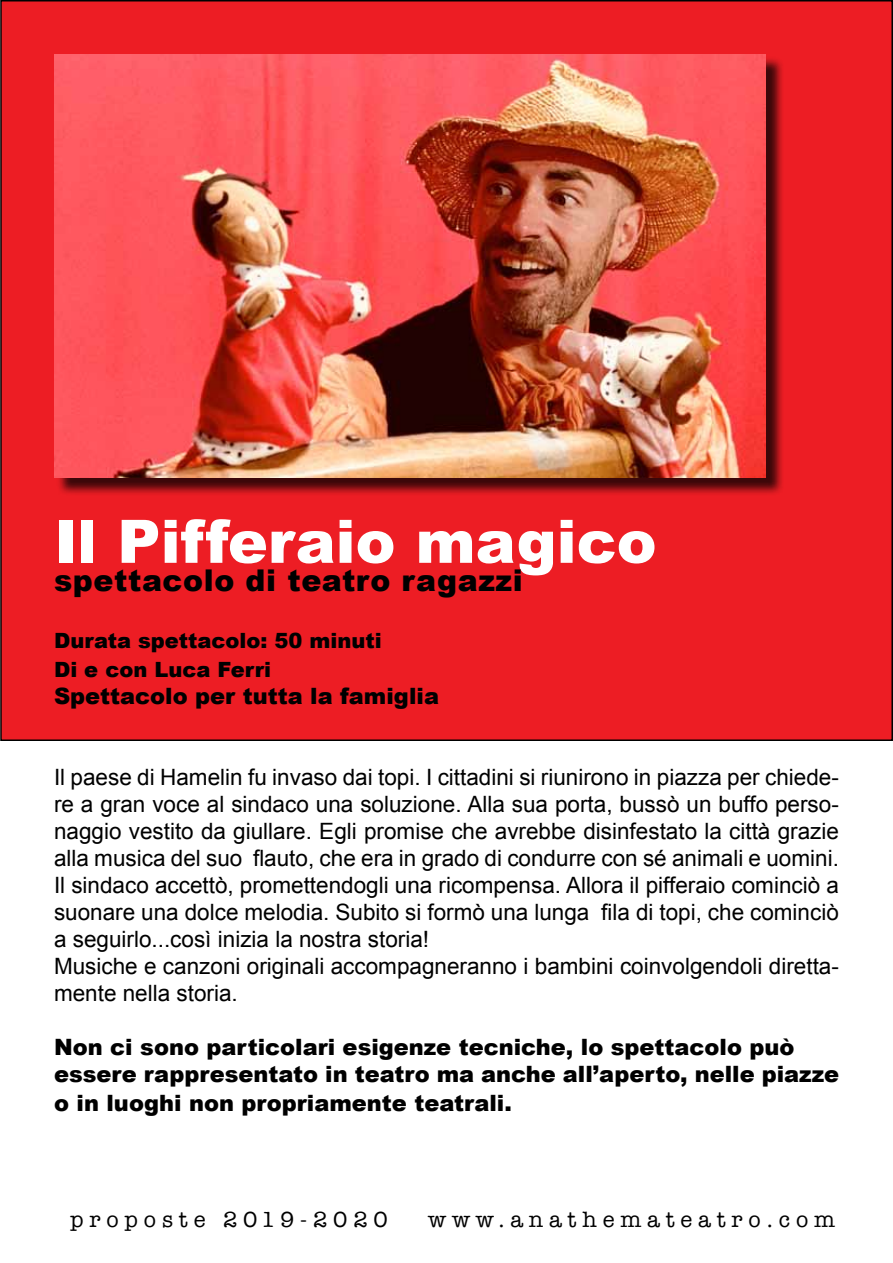
<style>
.page{position:relative;width:893px;height:1263px;background:#fff}
.page>*{position:absolute;margin:0;border:0;box-sizing:border-box;transform-origin:0 0}
.t1{font:900 60px "Arial";color:#fff}
.t2{font:900 30px "Arial";letter-spacing:.02em;color:#000}
.t3{font:22.5px/27px "Arial";color:#000}
.t4{font:900 22.5px/27.9px "Arial";color:#000}
.t5{font:22.5px "American Typewriter";letter-spacing:.26em;color:#000}
.t6{font:900 21px/28.8px "Arial";color:#000}
</style>
<div class="page">
<div style="left:1px;top:1px;width:891px;height:739px;background:#ed1d24"></div>
<div style="left:56px;top:56px;width:728px;height:440px;background:#000;opacity:.75"></div>
<img style="left:54px;top:54px;width:711px;height:423px">
<h1 class="t1" style="left:54px;top:498px;width:604px">Il Pifferaio magico</h1>
<h2 class="t2" style="left:54px;top:559px;width:470px">spettacolo di teatro ragazzi</h2>
<p class="t6" style="left:54px;top:625px;width:329px">Durata spettacolo: 50 minuti<br>Di e con Luca Ferri</p>
<p class="t4" style="left:54px;top:681px;width:387px">Spettacolo per tutta la famiglia</p>
<p class="t3" style="left:54px;top:764px;width:786px">Il paese di Hamelin fu invaso dai topi. I cittadini si riunirono in piazza per chiede&shy;re a gran voce al sindaco una soluzione. Alla sua porta, bussò un buffo perso&shy;naggio vestito da giullare. Egli promise che avrebbe disinfestato la città grazie alla musica del suo flauto, che era in grado di condurre con sé animali e uomini.<br>Il sindaco accettò, promettendogli una ricompensa. Allora il pifferaio cominciò a suonare una dolce melodia. Subito si formò una lunga fila di topi, che cominciò a seguirlo...così inizia la nostra storia!<br>Musiche e canzoni originali accompagneranno i bambini coinvolgendoli diretta&shy;mente nella storia.</p>
<p class="t4" style="left:54px;top:1032px;width:787px">Non ci sono particolari esigenze tecniche, lo spettacolo può essere rappresentato in teatro ma anche all’aperto, nelle piazze o in luoghi non propriamente teatrali.</p>
<p class="t5" style="left:70px;top:1203px;width:319px">proposte 2019-2020</p>
<p class="t5" style="left:428px;top:1203px;width:408px">www.anathemateatro.com</p>
</div>
